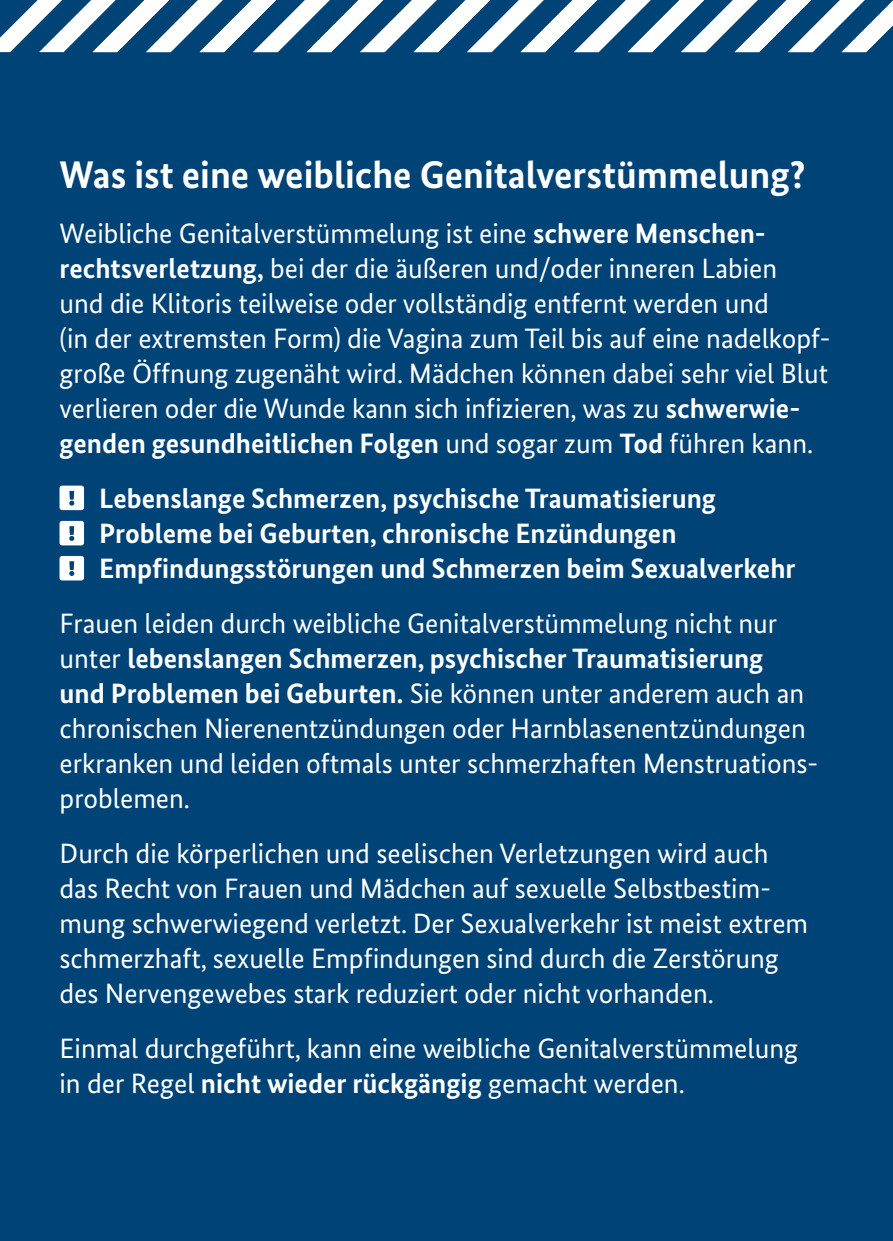
<style>
.page{position:relative;width:893px;height:1241px;background:#fff}
.page>*{position:absolute;margin:0;border:0;box-sizing:border-box;transform-origin:0 0}
.t1{font:700 38.5px "Bundes Sans";color:#fff}
.t2{font:28px/35px "Bundes Sans";color:#fff}
.t3{font:700 28px "Bundes Sans";color:#fff}
.s1{font-weight:700}
</style>
<div class="page">
<div style="left:0;top:0;width:893px;height:1240px;background:#004376"></div>
<h1 class="t1" style="left:60px;top:151px;width:748px">Was ist eine weibliche Genitalverstümmelung?</h1>
<p class="t2" style="left:60px;top:215px;width:773px">Weibliche Genitalverstümmelung ist eine <span class="s1">schwere Menschen&shy;rechtsverletzung,</span> bei der die äußeren und/oder inneren Labien<br>und die Klitoris teilweise oder vollständig entfernt werden und<br>(in der extremsten Form) die Vagina zum Teil bis auf eine nadelkopf&shy;große Öffnung zugenäht wird. Mädchen können dabei sehr viel Blut verlieren oder die Wunde kann sich infizieren, was zu <span class="s1">schwerwie&shy;genden gesundheitlichen Folgen</span> und sogar zum <span class="s1">Tod</span> führen kann.</p>
<p class="t3" style="left:99px;top:481px;width:618px">Lebenslange Schmerzen, psychische Traumatisierung</p>
<p class="t3" style="left:99px;top:516px;width:579px">Probleme bei Geburten, chronische Enzündungen</p>
<p class="t3" style="left:99px;top:551px;width:698px">Empfindungsstörungen und Schmerzen beim Sexualverkehr</p>
<p class="t2" style="left:60px;top:605px;width:760px">Frauen leiden durch weibliche Genitalverstümmelung nicht nur unter <span class="s1">lebenslangen Schmerzen, psychischer Traumatisierung<br>und Problemen bei Geburten.</span> Sie können unter anderem auch an chronischen Nierenentzündungen oder Harnblasenentzündungen erkranken und leiden oftmals unter schmerzhaften Menstruations&shy;problemen.</p>
<p class="t2" style="left:60px;top:835px;width:750px">Durch die körperlichen und seelischen Verletzungen wird auch das Recht von Frauen und Mädchen auf sexuelle Selbstbestim&shy;mung schwerwiegend verletzt. Der Sexualverkehr ist meist extrem schmerzhaft, sexuelle Empfindungen sind durch die Zerstörung des Nervengewebes stark reduziert oder nicht vorhanden.</p>
<p class="t2" style="left:60px;top:1030px;width:740px">Einmal durchgeführt, kann eine weibliche Genitalverstümmelung in der Regel <span class="s1">nicht wieder rückgängig</span> gemacht werden.</p>
</div>
